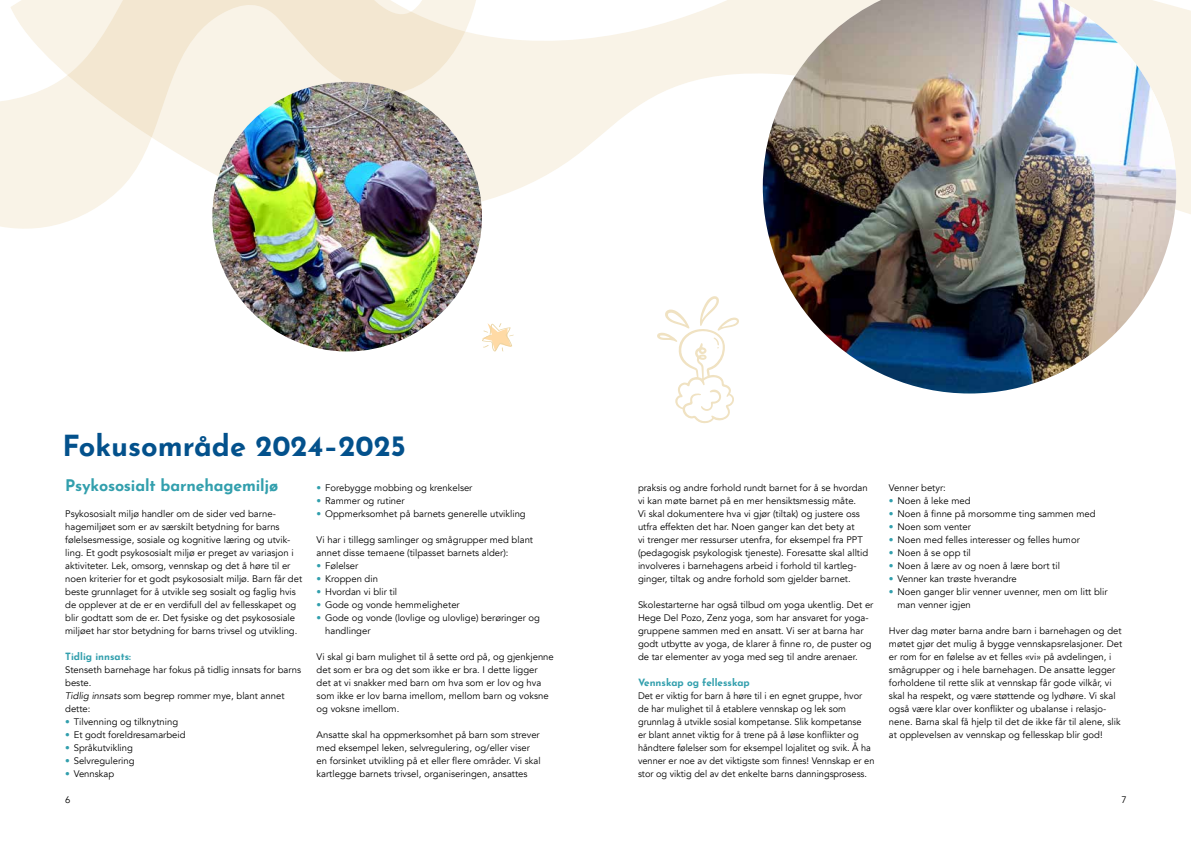
<style>
.page{position:relative;width:1191px;height:842px;background:#fff}
.page>*{position:absolute;margin:0;border:0;box-sizing:border-box;transform-origin:0 0}
.t1{font:700 29px "Josefin Sans";color:#03518c}
.t2{font:700 16px "Josefin Sans";letter-spacing:-.01em;color:#329fad}
.t3{font:700 10px "Josefin Sans";color:#329fad}
.t4{font:9.5px/13px "Avenir";color:#000}
.s1{font-style:italic}
.s2{color:#329fad}
</style>
<div class="page">
<svg style="left:10px;top:0;width:1181px;height:292px"></svg>
<svg style="left:482px;top:323px;width:32px;height:29px"></svg>
<img style="left:212px;top:82px;width:270px;height:269px;border-radius:135px">
<img style="left:763px;top:0;width:413px;height:393px">
<svg style="left:657px;top:296px;width:82px;height:127px"></svg>
<h1 class="t1" style="left:63px;top:419px;width:344px">Fokusområde 2024–2025</h1>
<h2 class="t2" style="left:65px;top:471px;width:214px">Psykososialt barnehagemiljø</h2>
<p class="t4" style="left:65px;top:507px;width:238px">Psykososialt miljø handler om de sider ved barne&shy;hagemiljøet som er av særskilt betydning for barns følelsesmessige, sosiale og kognitive læring og utvik&shy;ling. Et godt psykososialt miljø er preget av variasjon i aktiviteter. Lek, omsorg, vennskap og det å høre til er noen kriterier for et godt psykososialt miljø. Barn får det beste grunnlaget for å utvikle seg sosialt og faglig hvis de opplever at de er en verdifull del av fellesskapet og blir godtatt som de er. Det fysiske og det psykososiale miljøet har stor betydning for barns trivsel og utvikling.</p>
<p class="t3" style="left:65px;top:648px;width:67px">Tidlig innsats:</p>
<p class="t4" style="left:65px;top:663px;width:237px">Stenseth barnehage har fokus på tidlig innsats for barns beste.<br><span class="s1">Tidlig innsats</span> som begrep rommer mye, blant annet dette:</p>
<p class="t4" style="left:65px;top:715px;width:114px"><span class="s2">•</span> Tilvenning og tilknytning</p>
<p class="t4" style="left:65px;top:728px;width:122px"><span class="s2">•</span> Et godt foreldresamarbeid</p>
<p class="t4" style="left:65px;top:741px;width:69px"><span class="s2">•</span> Språkutvikling</p>
<p class="t4" style="left:65px;top:754px;width:71px"><span class="s2">•</span> Selvregulering</p>
<p class="t4" style="left:65px;top:767px;width:50px"><span class="s2">•</span> Vennskap</p>
<p class="t4" style="left:317px;top:481px;width:157px"><span class="s2">•</span> Forebygge mobbing og krenkelser</p>
<p class="t4" style="left:317px;top:494px;width:89px"><span class="s2">•</span> Rammer og rutiner</p>
<p class="t4" style="left:317px;top:507px;width:211px"><span class="s2">•</span> Oppmerksomhet på barnets generelle utvikling</p>
<p class="t4" style="left:317px;top:533px;width:218px">Vi har i tillegg samlinger og smågrupper med blant annet disse temaene (tilpasset barnets alder):</p>
<p class="t4" style="left:317px;top:559px;width:43px"><span class="s2">•</span> Følelser</p>
<p class="t4" style="left:317px;top:572px;width:63px"><span class="s2">•</span> Kroppen din</p>
<p class="t4" style="left:317px;top:585px;width:82px"><span class="s2">•</span> Hvordan vi blir til</p>
<p class="t4" style="left:317px;top:598px;width:145px"><span class="s2">•</span> Gode og vonde hemmeligheter</p>
<p class="t4" style="left:325px;top:611px;width:216px;text-indent:-9px"><span class="s2">•</span> Gode og vonde (lovlige og ulovlige) berøringer og handlinger</p>
<p class="t4" style="left:317px;top:650px;width:239px">Vi skal gi barn mulighet til å sette ord på, og gjenkjenne det som er bra og det som ikke er bra. I dette ligger det at vi snakker med barn om hva som er lov og hva som ikke er lov barna imellom, mellom barn og voksne og voksne imellom.</p>
<p class="t4" style="left:317px;top:728px;width:225px">Ansatte skal ha oppmerksomhet på barn som strever med eksempel leken, selvregulering, og/eller viser en forsinket utvikling på et eller flere områder. Vi skal kartlegge barnets trivsel, organiseringen, ansattes</p>
<p class="t4" style="left:638px;top:481px;width:232px">praksis og andre forhold rundt barnet for å se hvordan vi kan møte barnet på en mer hensiktsmessig måte.<br>Vi skal dokumentere hva vi gjør (tiltak) og justere oss utfra effekten det har. Noen ganger kan det bety at<br>vi trenger mer ressurser utenfra, for eksempel fra PPT (pedagogisk psykologisk tjeneste). Foresatte skal alltid involveres i barnehagens arbeid i forhold til kartleg&shy;ginger, tiltak og andre forhold som gjelder barnet.</p>
<p class="t4" style="left:638px;top:598px;width:237px">Skolestarterne har også tilbud om yoga ukentlig. Det er Hege Del Pozo, Zenz yoga, som har ansvaret for yoga&shy;gruppene sammen med en ansatt. Vi ser at barna har godt utbytte av yoga, de klarer å finne ro, de puster og de tar elementer av yoga med seg til andre arenaer.</p>
<p class="t3" style="left:638px;top:674px;width:113px">Vennskap og fellesskap</p>
<p class="t4" style="left:638px;top:689px;width:238px">Det er viktig for barn å høre til i en egnet gruppe, hvor de har mulighet til å etablere vennskap og lek som grunnlag å utvikle sosial kompetanse. Slik kompetanse<br>er blant annet viktig for å trene på å løse konflikter og håndtere følelser som for eksempel lojalitet og svik. Å ha venner er noe av det viktigste som finnes! Vennskap er en stor og viktig del av det enkelte barns danningsprosess.</p>
<p class="t4" style="left:889px;top:481px;width:58px">Venner betyr:</p>
<p class="t4" style="left:889px;top:494px;width:83px"><span class="s2">•</span> Noen å leke med</p>
<p class="t4" style="left:889px;top:507px;width:208px"><span class="s2">•</span> Noen å finne på morsomme ting sammen med</p>
<p class="t4" style="left:889px;top:520px;width:83px"><span class="s2">•</span> Noen som venter</p>
<p class="t4" style="left:889px;top:533px;width:192px"><span class="s2">•</span> Noen med felles interesser og felles humor</p>
<p class="t4" style="left:889px;top:546px;width:83px"><span class="s2">•</span> Noen å se opp til</p>
<p class="t4" style="left:889px;top:559px;width:172px"><span class="s2">•</span> Noen å lære av og noen å lære bort til</p>
<p class="t4" style="left:889px;top:572px;width:129px"><span class="s2">•</span> Venner kan trøste hverandre</p>
<p class="t4" style="left:897px;top:585px;width:212px;text-indent:-9px"><span class="s2">•</span> Noen ganger blir venner uvenner, men om litt blir man venner igjen</p>
<p class="t4" style="left:889px;top:624px;width:235px">Hver dag møter barna andre barn i barnehagen og det møtet gjør det mulig å bygge vennskapsrelasjoner. Det er rom for en følelse av et felles «vi» på avdelingen, i smågrupper og i hele barnehagen. De ansatte legger forholdene til rette slik at vennskap får gode vilkår, vi skal ha respekt, og være støttende og lydhøre. Vi skal også være klar over konflikter og ubalanse i relasjo&shy;nene. Barna skal få hjelp til det de ikke får til alene, slik at opplevelsen av vennskap og fellesskap blir god!</p>
<p class="t4" style="left:65px;top:793px;width:7px">6</p>
<p class="t4" style="left:1121px;top:793px;width:7px">7</p>
</div>
